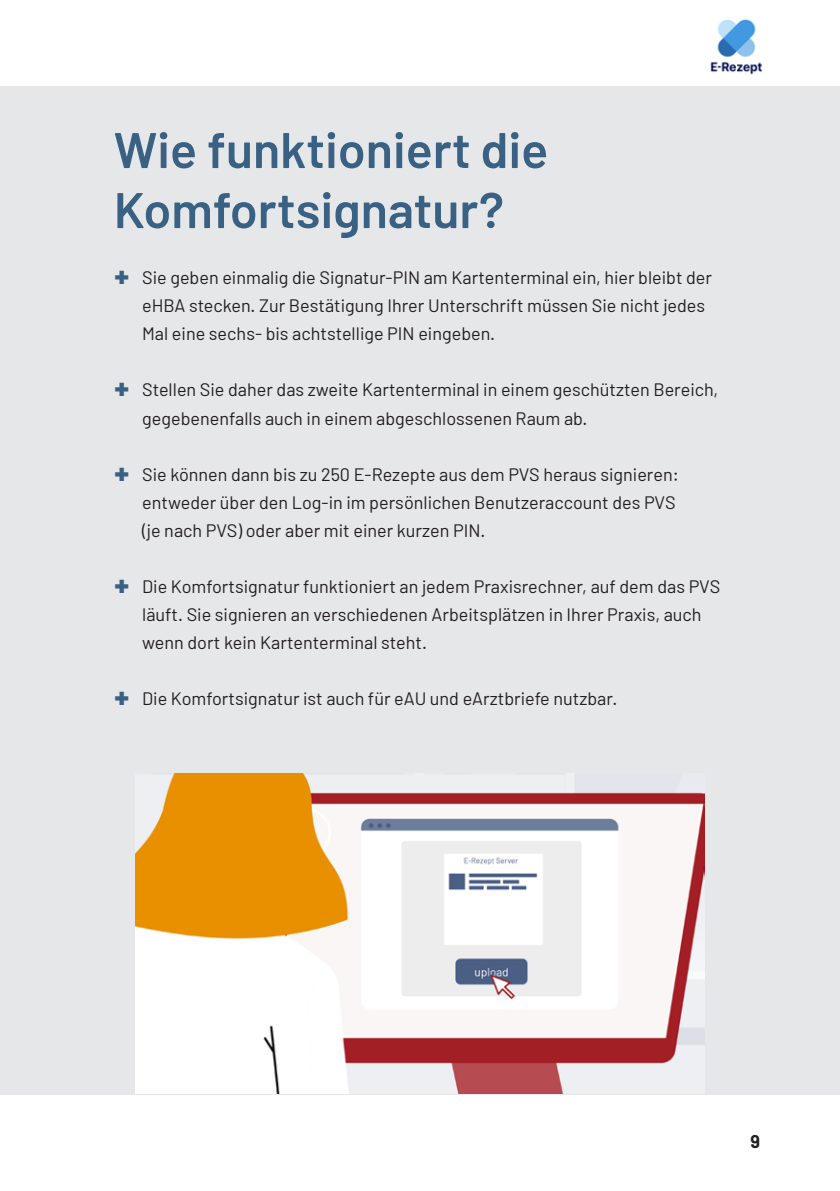
<style>
.page{position:relative;width:840px;height:1191px;background:#fff}
.page>*{position:absolute;margin:0;border:0;box-sizing:border-box;transform-origin:0 0}
.KVNO_H1{font:600 50px/60px "Barlow";color:#396184}
.t1{font:18px/28px "Barlow";color:#231f20}
.t2{font:700 18px "Barlow";color:#231f20}
</style>
<div class="page">
<div style="left:0;top:86px;width:839px;height:1008px;background:#e6e7e9"></div>
<img style="left:710px;top:19px;width:53px;height:56px">
<img style="left:135px;top:773px;width:569px;height:320px">
<p class="KVNO_H1" style="left:114px;top:119px;width:435px">Wie funktioniert die<br>Komfortsignatur?</p>
<p class="t1" style="left:142px;top:263px;width:571px">Sie geben einmalig die Signatur-PIN am Kartenterminal ein, hier bleibt der eHBA stecken. Zur Bestätigung Ihrer Unterschrift müssen Sie nicht jedes<br>Mal eine sechs- bis achtstellige PIN eingeben.</p>
<p class="t1" style="left:142px;top:375px;width:577px">Stellen Sie daher das zweite Kartenterminal in einem geschützten Bereich, gegebenenfalls auch in einem abgeschlossenen Raum ab.</p>
<p class="t1" style="left:142px;top:459px;width:538px">Sie können dann bis zu 250 E-Rezepte aus dem PVS heraus signieren: entweder über den Log-in im persönlichen Benutzeraccount des PVS (je nach PVS) oder aber mit einer kurzen PIN.</p>
<p class="t1" style="left:142px;top:571px;width:579px">Die Komfortsignatur funktioniert an jedem Praxisrechner, auf dem das PVS läuft. Sie signieren an verschiedenen Arbeitsplätzen in Ihrer Praxis, auch wenn dort kein Kartenterminal steht.</p>
<p class="t1" style="left:142px;top:683px;width:476px">Die Komfortsignatur ist auch für eAU und eArztbriefe nutzbar.</p>
<p class="t2" style="left:750px;top:1130px;width:11px">9</p>
</div>
